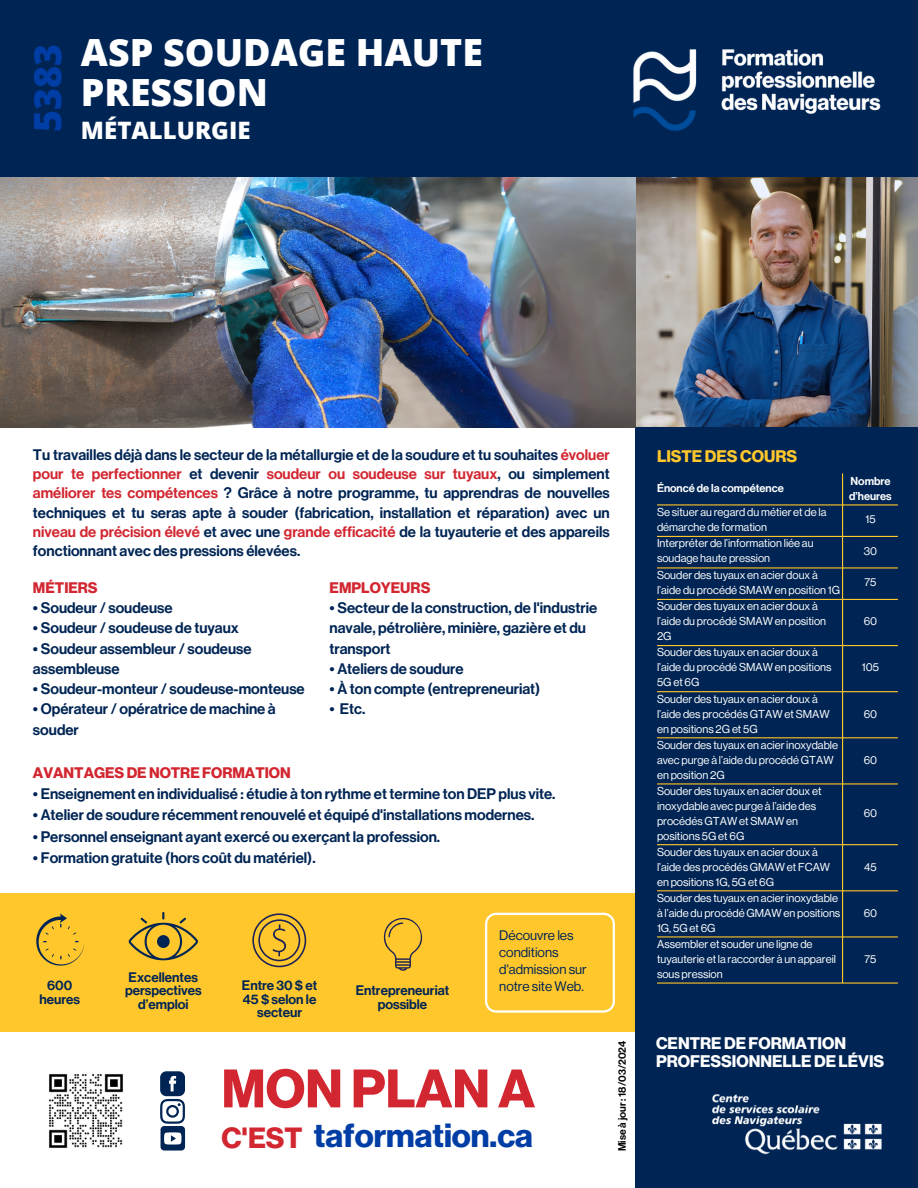
<style>
.page{position:relative;width:918px;height:1188px;background:#fff}
.page>*{position:absolute;margin:0;border:0;box-sizing:border-box;transform-origin:0 0}
.t1{font:700 52.95px "Neue Haas Display";color:#d22630}
.t2{font:800 37.5px/40.5px "Open Sans";color:#fff}
.t3{font:800 37.5px "Open Sans";color:#003da5}
.t4{font:700 32.85px "Neue Haas Display";color:#003da5}
.t5{font:700 28.65px "Neue Haas Display";color:#d22630}
.t6{font:800 24px "Open Sans";color:#fff}
.t7{font:700 16.5px/18px "Neue Haas Display";color:#fff}
.t8{font:700 16.5px "Neue Haas Display";color:#ffc72c}
.t9{font:15px/19.2px "Neue Haas Display Mediu";color:#002554}
.t10{font:700 15px "Neue Haas Display";color:#d22630}
.t11{font:13.5px/13.5px "Neue Haas Display Mediu";color:#002554;text-align:center}
.t12{font:13.5px/16.8px "Neue Haas Display";color:#002554}
.t13{font:11.25px/15px "Neue Haas Display";color:#fff}
.t14{font:11.25px/15px "Neue Haas Display Mediu";color:#fff}
.t15{font:10.5px "Neue Haas Display Mediu";color:#000}
.s1{color:#d22630}
</style>
<div class="page">
<div style="left:0;top:893px;width:736px;height:139px;background:#ffc72c"></div>
<img style="left:635px;top:176px;width:283px;height:251px">
<div style="left:635px;top:427px;width:283px;height:761px;background:#002554"></div>
<img style="left:0;top:176px;width:635px;height:251px">
<div style="left:0;top:0;width:918px;height:176px;background:#002554"></div>
<img style="left:633px;top:49px;width:248px;height:82px">
<svg style="left:160px;top:1071px;width:25px;height:53px"></svg>
<img style="left:712px;top:1093px;width:170px;height:62px">
<hr style="left:842px;top:473px;width:1px;height:509px;background:#ffc72c">
<hr style="left:657px;top:504px;width:241px;height:1px;background:#ffc72c">
<hr style="left:657px;top:536px;width:241px;height:1px;background:#ffc72c">
<hr style="left:657px;top:567px;width:241px;height:1px;background:#ffc72c">
<hr style="left:657px;top:599px;width:241px;height:1px;background:#ffc72c">
<hr style="left:657px;top:645px;width:241px;height:1px;background:#ffc72c">
<hr style="left:657px;top:691px;width:241px;height:1px;background:#ffc72c">
<hr style="left:657px;top:737px;width:241px;height:1px;background:#ffc72c">
<hr style="left:657px;top:783px;width:241px;height:1px;background:#ffc72c">
<hr style="left:657px;top:844px;width:241px;height:1px;background:#ffc72c">
<hr style="left:657px;top:890px;width:241px;height:1px;background:#ffc72c">
<hr style="left:657px;top:936px;width:241px;height:1px;background:#ffc72c">
<hr style="left:657px;top:982px;width:241px;height:2px;background:#ffc72c">
<div style="left:161px;top:1126px;width:24px;height:25px;background:#002554;border-radius:4px"></div>
<svg style="left:164px;top:1132px;width:17px;height:13px"></svg>
<img style="left:49px;top:1074px;width:74px;height:74px">
<svg style="left:36px;top:913px;width:48px;height:52px"></svg>
<svg style="left:129px;top:912px;width:69px;height:48px"></svg>
<svg style="left:252px;top:913px;width:54px;height:54px"></svg>
<svg style="left:383px;top:917px;width:40px;height:54px"></svg>
<svg style="left:485px;top:913px;width:129px;height:100px"></svg>
<h6 class="t3" style="left:21px;top:132px;width:89px;rotate:-90deg">5383</h6>
<h2 class="t2" style="left:81px;top:31px;width:404px">ASP SOUDAGE HAUTE<br>PRESSION</h2>
<h6 class="t6" style="left:81px;top:113px;width:171px">MÉTALLURGIE</h6>
<p class="t9" style="left:33px;top:446px;width:578px;text-align:justify">Tu travailles déjà dans le secteur de la métallurgie et de la soudure et tu souhaites <span class="s1">évoluer pour te perfectionner</span> et devenir <span class="s1">soudeur ou soudeuse sur tuyaux</span>, ou simplement <span class="s1">améliorer tes compétences</span> ? Grâce à notre programme, tu apprendras de nouvelles techniques et tu seras apte à souder (fabrication, installation et réparation) avec un <span class="s1">niveau de précision élevé</span> et avec une <span class="s1">grande efficacité</span> de la tuyauterie et des appareils fonctionnant avec des pressions élevées.</p>
<p class="t10" style="left:33px;top:581px;width:66px">MÉTIERS</p>
<p class="t9" style="left:33px;top:599px;width:141px">• Soudeur / soudeuse</p>
<p class="t9" style="left:33px;top:619px;width:207px">• Soudeur / soudeuse de tuyaux</p>
<p class="t9" style="left:33px;top:639px;width:220px;line-height:20.2px">• Soudeur assembleur / soudeuse assembleuse</p>
<p class="t9" style="left:33px;top:680px;width:273px">• Soudeur-monteur / soudeuse-monteuse</p>
<p class="t9" style="left:33px;top:700px;width:244px;line-height:20.2px">• Opérateur / opératrice de machine à souder</p>
<p class="t10" style="left:330px;top:581px;width:102px">EMPLOYEURS</p>
<p class="t9" style="left:330px;top:598px;width:269px;line-height:20.2px">• Secteur de la construction, de l'industrie navale, pétrolière, minière, gazière et du transport</p>
<p class="t9" style="left:330px;top:660px;width:136px">• Ateliers de soudure</p>
<p class="t9" style="left:330px;top:680px;width:212px">• À ton compte (entrepreneuriat)</p>
<p class="t9" style="left:330px;top:700px;width:37px">• Etc.</p>
<p class="t10" style="left:33px;top:765px;width:259px">AVANTAGES DE NOTREFORMATION</p>
<p class="t9" style="left:33px;top:785px;width:524px">• Enseignement en individualisé : étudie à ton rythme et termine ton DEP plus vite.</p>
<p class="t9" style="left:33px;top:806px;width:503px">• Atelier de soudure récemment renouvelé et équipé d'installations modernes.</p>
<p class="t9" style="left:33px;top:827px;width:409px">• Personnel enseignant ayant exercé ou exerçant la profession.</p>
<p class="t9" style="left:33px;top:849px;width:284px">• Formation gratuite (hors coût du matériel).</p>
<p class="t11" style="left:47px;top:979px;width:27px">600</p>
<p class="t11" style="left:39px;top:993px;width:42px">heures</p>
<p class="t11" style="left:125px;top:971px;width:78px">Excellentes perspectives d’emploi</p>
<p class="t11" style="left:242px;top:980px;width:77px">Entre 30 $ et<br>45 $ selon le secteur</p>
<p class="t11" style="left:356px;top:984px;width:95px">Entrepreneuriat possible</p>
<p class="t12" style="left:499px;top:928px;width:89px">Découvre les conditions d'admission sur notre site Web.</p>
<p class="t1" style="left:222px;top:1064px;width:315px">MON PLAN A</p>
<p class="t5" style="left:222px;top:1124px;width:83px">C'EST</p>
<h5 class="t4" style="left:314px;top:1120px;width:221px">taformation.ca</h5>
<p class="t15" style="left:617px;top:1151px;width:112px;rotate:-90deg">Mise à jour : 18/03/2024</p>
<p class="t8" style="left:657px;top:448px;width:142px">LISTE DES COURS</p>
<h5 class="t14" style="left:657px;top:481px;width:128px">Énoncé de la compétence</h5>
<p class="t14" style="left:849px;top:474px;width:44px">Nombre d’heures</p>
<p class="t13" style="left:657px;top:505px;width:171px">Se situer au regard du métier et de la démarche de formation</p>
<p class="t13" style="left:865px;top:512px;width:12px">15</p>
<p class="t13" style="left:657px;top:536px;width:158px">Interpréter de l’information liée au soudage haute pression</p>
<p class="t13" style="left:864px;top:544px;width:15px">30</p>
<p class="t13" style="left:657px;top:568px;width:185px">Souder des tuyaux en acier doux à l’aide du procédé SMAW en position 1G</p>
<p class="t13" style="left:865px;top:575px;width:13px">75</p>
<p class="t13" style="left:657px;top:599px;width:171px">Souder des tuyaux en acier doux à l’aide du procédé SMAW en position<br>2G</p>
<p class="t13" style="left:864px;top:614px;width:15px">60</p>
<p class="t13" style="left:657px;top:645px;width:176px">Souder des tuyaux en acier doux à l’aide du procédé SMAW en positions<br>5G et 6G</p>
<p class="t13" style="left:657px;top:691px;width:174px">Souder des tuyaux en acier doux à l’aide des procédés GTAW et SMAW en positions 2G et 5G</p>
<p class="t13" style="left:657px;top:738px;width:183px">Souder des tuyaux en acier inoxydable avec purge à l’aide du procédé GTAW en position 2G</p>
<p class="t13" style="left:657px;top:784px;width:166px">Souder des tuyaux en acier doux et inoxydable avec purge à l’aide des procédés GTAW et SMAW en positions 5G et 6G</p>
<p class="t13" style="left:657px;top:844px;width:175px">Souder des tuyaux en acier doux à l’aide des procédés GMAW et FCAW en positions 1G, 5G et 6G</p>
<p class="t13" style="left:657px;top:891px;width:185px">Souder des tuyaux en acier inoxydable à l’aide du procédé GMAW en positions<br>1G, 5G et 6G</p>
<p class="t13" style="left:657px;top:937px;width:181px">Assembler et souder une ligne de tuyauterie et la raccorder à un appareil sous pression</p>
<p class="t13" style="left:862px;top:660px;width:19px">105</p>
<p class="t13" style="left:864px;top:706px;width:15px">60</p>
<p class="t13" style="left:864px;top:753px;width:15px">60</p>
<p class="t13" style="left:864px;top:806px;width:15px">60</p>
<p class="t13" style="left:864px;top:859px;width:14px">45</p>
<p class="t13" style="left:864px;top:906px;width:15px">60</p>
<p class="t13" style="left:865px;top:952px;width:13px">75</p>
<p class="t7" style="left:656px;top:1034px;width:230px">CENTRE DEFORMATION<br>PROFESSIONNELLE DELÉVIS</p>
</div>
